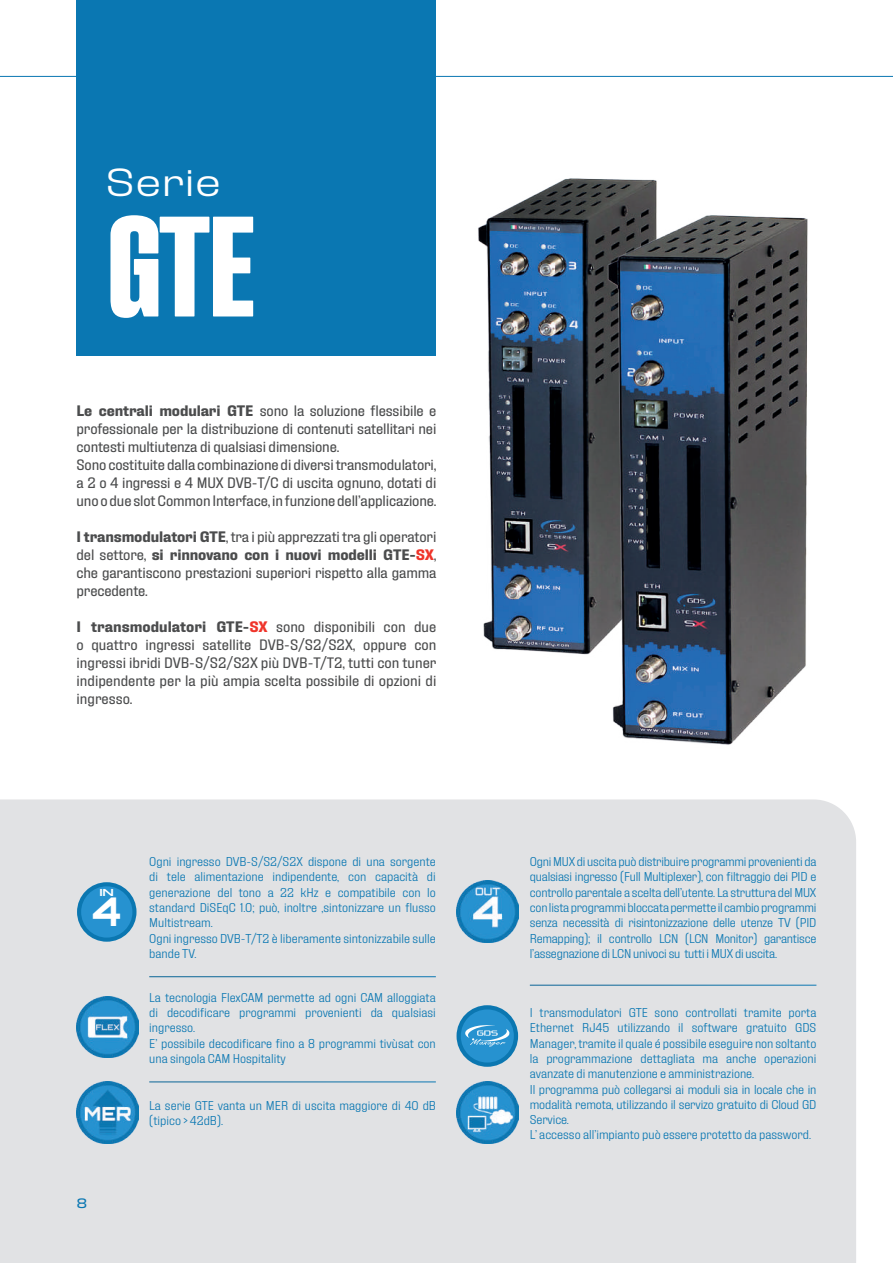
<style>
.page{position:relative;width:893px;height:1263px;background:#fff}
.page>*{position:absolute;margin:0;border:0;box-sizing:border-box;transform-origin:0 0}
.t1{font:700 condensed 141px "Fixture";color:#fff}
.t2{font:700 39.6px "Orbitron";color:#fff}
.t3{font:300 expanded 39px "Fixture";color:#fff}
.t4{font:15px/18px "Fixture";letter-spacing:-.01em;color:#4b4c4d;text-align:justify}
.t5{font:expanded 13.5px "Fixture";color:#0a77b2}
.t6{font:300 12.75px/15.3px "Fixture";color:#0a77b2}
.t7{font:700 9.75px "Orbitron";color:#fff;scale:1.4 1}
.s1{font-weight:700}
.s2{font-weight:700;color:#ef342a}
</style>
<div class="page">
<div style="left:0;top:799px;width:856px;height:464px;background:#e1e2e4"></div>
<hr style="left:0;top:76px;width:893px;height:1px;background:#0a77b2">
<div style="left:77px;top:0;width:359px;height:355px;background:#0a77b2"></div>
<div style="left:77px;top:882px;width:59px;height:60px;background:#0b77b1;border-radius:50%"></div>
<div style="left:81px;top:886px;width:51px;height:51px;background:#2692d0;border-radius:50%"></div>
<img style="left:457px;top:881px;width:61px;height:61px">
<img style="left:77px;top:996px;width:61px;height:62px">
<div style="left:457px;top:1005px;width:61px;height:62px;background:#0b77b1;border-radius:50%"></div>
<div style="left:461px;top:1009px;width:53px;height:53px;background:#2692d0;border-radius:50%"></div>
<svg style="left:465px;top:1025px;width:45px;height:22px"></svg>
<img style="left:457px;top:1081px;width:61px;height:62px">
<img style="left:77px;top:1081px;width:61px;height:62px">
<hr style="left:530px;top:985px;width:286px;height:1px;background:#fff">
<hr style="left:149px;top:976px;width:287px;height:1px;background:#fff">
<hr style="left:149px;top:1081px;width:287px;height:1px;background:#fff">
<img style="left:478px;top:178px;width:179px;height:476px">
<img style="left:579px;top:196px;width:229px;height:549px">
<h3 class="t3" style="left:105px;top:158px;width:118px">Serie</h3>
<h1 class="t1" style="left:105px;top:178px;width:153px">GTE</h1>
<p class="t4" style="left:77px;top:401px;width:361px;text-align:left"><span class="s1">Le centrali modulari GTE</span> sono la soluzione flessibile e professionale per la distribuzione di contenuti satellitari nei contesti multiutenza di qualsiasi dimensione.<br>Sono costituite dalla combinazione di diversi transmodulatori, a 2 o 4 ingressi e 4 MUX DVB-T/C di uscita ognuno, dotati di uno o due slot Common Interface, in funzione dell’applicazione.</p>
<p class="t4" style="left:77px;top:527px;width:361px"><span class="s1">I transmodulatori GTE</span>, tra i più apprezzati tra gli operatori del settore, <span class="s1">si rinnovano con i nuovi modelli GTE-</span><span class="s2">SX</span>, che garantiscono prestazioni superiori rispetto alla gamma precedente.</p>
<p class="t4" style="left:77px;top:617px;width:361px"><span class="s1">I transmodulatori GTE-</span><span class="s2">SX</span> sono disponibili con due o quattro ingressi satellite DVB-S/S2/S2X, oppure con ingressi ibridi DVB-S/S2/S2X più DVB-T/T2, tutti con tuner indipendente per la più ampia scelta possibile di opzioni di ingresso.</p>
<p class="t7" style="left:99px;top:887px;width:12px">IN</p>
<h2 class="t2" style="left:93px;top:888px;width:30px">4</h2>
<p class="t5" style="left:77px;top:1194px;width:12px">8</p>
<p class="t6" style="left:149px;top:854px;width:288px">Ogni ingresso DVB-S/S2/S2X dispone di una sorgente di tele alimentazione indipendente, con capacità di generazione del tono a 22 kHz e compatibile con lo standard DiSEqC 1.0; può, inoltre ,sintonizzare un flusso Multistream.<br>Ogni ingresso DVB-T/T2 è liberamente sintonizzabile sulle bande TV.</p>
<p class="t6" style="left:149px;top:989px;width:288px">La tecnologia FlexCAM permette ad ogni CAM alloggiata di decodificare programmi provenienti da qualsiasi ingresso.<br>E’ possibile decodificare fino a 8 programmi tivùsat con una singola CAM Hospitality</p>
<p class="t6" style="left:149px;top:1098px;width:288px">La serie GTE vanta un MER di uscita maggiore di 40 dB (tipico &gt; 42dB).</p>
<p class="t6" style="left:530px;top:854px;width:288px;text-align:justify">Ogni MUX di uscita può distribuire programmi provenienti da qualsiasi ingresso (Full Multiplexer), con filtraggio dei PID e controllo parentale a scelta dell’utente. La struttura del MUX con lista programmi bloccata permette il cambio programmi senza necessità di risintonizzazione delle utenze TV (PID Remapping); il controllo LCN (LCN Monitor) garantisce l’assegnazione di LCN univoci su tutti i MUX di uscita.</p>
<p class="t6" style="left:530px;top:1004px;width:288px">I transmodulatori GTE sono controllati tramite porta Ethernet RJ45 utilizzando il software gratuito GDS Manager, tramite il quale é possibile eseguire non soltanto la programmazione dettagliata ma anche operazioni avanzate di manutenzione e amministrazione.<br>Il programma può collegarsi ai moduli sia in locale che in modalità remota, utilizzando il servizo gratuito di Cloud GD Service.<br>L’ accesso all’impianto può essere protetto da password.</p>
</div>
